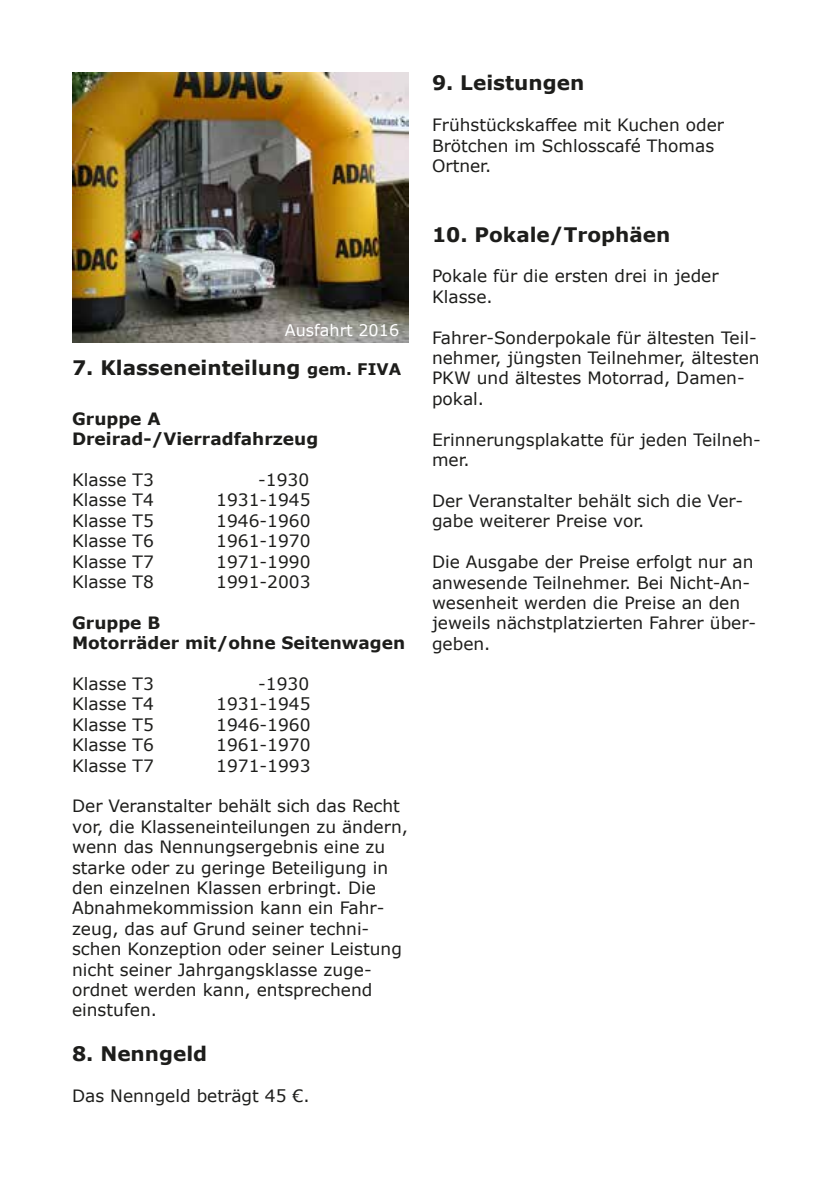
<style>
.page{position:relative;width:840px;height:1191px;background:#fff}
.page>*{position:absolute;margin:0;border:0;box-sizing:border-box;transform-origin:0 0}
.t1{font:700 20px "Verdana";color:#1d1d1b}
.t2{font:17px/20.4px "Verdana";color:#1d1d1b}
.t3{font:700 17px/20.4px "Verdana";color:#1d1d1b}
.t4{font:16px "Verdana";color:#fff}
.s1{font-size:16px}
</style>
<div class="page">
<img style="left:72px;top:72px;width:336px;height:270px">
<p class="t4" style="left:285px;top:319px;width:116px">Ausfahrt 2016</p>
<p class="t1" style="left:72px;top:354px;width:330px">7. Klasseneinteilung <span class="s1">gem. FIVA</span></p>
<p class="t3" style="left:72px;top:408px;width:247px">Gruppe A<br>Dreirad-/Vierradfahrzeug</p>
<p class="t2" style="left:72px;top:469px;width:83px">Klasse T3</p>
<p class="t2" style="left:258px;top:469px;width:52px">-1930</p>
<p class="t2" style="left:72px;top:490px;width:83px">Klasse T4</p>
<p class="t2" style="left:216px;top:490px;width:96px">1931-1945</p>
<p class="t2" style="left:72px;top:510px;width:83px">Klasse T5</p>
<p class="t2" style="left:216px;top:510px;width:96px">1946-1960</p>
<p class="t2" style="left:72px;top:530px;width:83px">Klasse T6</p>
<p class="t2" style="left:216px;top:530px;width:96px">1961-1970</p>
<p class="t2" style="left:72px;top:551px;width:83px">Klasse T7</p>
<p class="t2" style="left:216px;top:551px;width:96px">1971-1990</p>
<p class="t2" style="left:72px;top:571px;width:83px">Klasse T8</p>
<p class="t2" style="left:216px;top:571px;width:96px">1991-2003</p>
<p class="t3" style="left:72px;top:612px;width:334px">Gruppe B<br>Motorräder mit/ohne Seitenwagen</p>
<p class="t2" style="left:72px;top:673px;width:83px">Klasse T3</p>
<p class="t2" style="left:258px;top:673px;width:52px">-1930</p>
<p class="t2" style="left:72px;top:694px;width:83px">Klasse T4</p>
<p class="t2" style="left:216px;top:694px;width:96px">1931-1945</p>
<p class="t2" style="left:72px;top:714px;width:83px">Klasse T5</p>
<p class="t2" style="left:216px;top:714px;width:96px">1946-1960</p>
<p class="t2" style="left:72px;top:734px;width:83px">Klasse T6</p>
<p class="t2" style="left:216px;top:734px;width:96px">1961-1970</p>
<p class="t2" style="left:72px;top:755px;width:83px">Klasse T7</p>
<p class="t2" style="left:216px;top:755px;width:96px">1971-1993</p>
<p class="t2" style="left:72px;top:796px;width:337px">Der Veranstalter behält sich das Recht vor, die Klasseneinteilungen zu ändern, wenn das Nennungsergebnis eine zu starke oder zu geringe Beteiligung in den einzelnen Klassen erbringt. Die Abnahmekommission kann ein Fahr&shy;zeug, das auf Grund seiner techni&shy;schen Konzeption oder seiner Leistung nicht seiner Jahrgangsklasse zuge&shy;ordnet werden kann, entsprechend einstufen.</p>
<p class="t1" style="left:72px;top:1039px;width:137px">8. Nenngeld</p>
<p class="t2" style="left:72px;top:1085px;width:239px">Das Nenngeld beträgt 45 €.</p>
<p class="t1" style="left:432px;top:69px;width:154px">9. Leistungen</p>
<p class="t2" style="left:432px;top:115px;width:293px">Frühstückskaffee mit Kuchen oder<br>Brötchen im Schlosscafé Thomas<br>Ortner.</p>
<p class="t1" style="left:432px;top:220px;width:239px">10. Pokale/Trophäen</p>
<p class="t2" style="left:432px;top:266px;width:288px">Pokale für die ersten drei in jeder<br>Klasse.</p>
<p class="t2" style="left:432px;top:327px;width:329px">Fahrer-Sonderpokale für ältesten Teil&shy;nehmer, jüngsten Teilnehmer, ältesten<br>PKW und ältestes Motorrad, Damen&shy;pokal.</p>
<p class="t2" style="left:432px;top:429px;width:330px">Erinnerungsplakatte für jeden Teilneh&shy;mer.</p>
<p class="t2" style="left:432px;top:490px;width:313px">Der Veranstalter behält sich die Ver&shy;gabe weiterer Preise vor.</p>
<p class="t2" style="left:432px;top:551px;width:325px">Die Ausgabe der Preise erfolgt nur an anwesende Teilnehmer. Bei Nicht-An&shy;wesenheit werden die Preise an den jeweils nächstplatzierten Fahrer über&shy;geben.</p>
</div>
